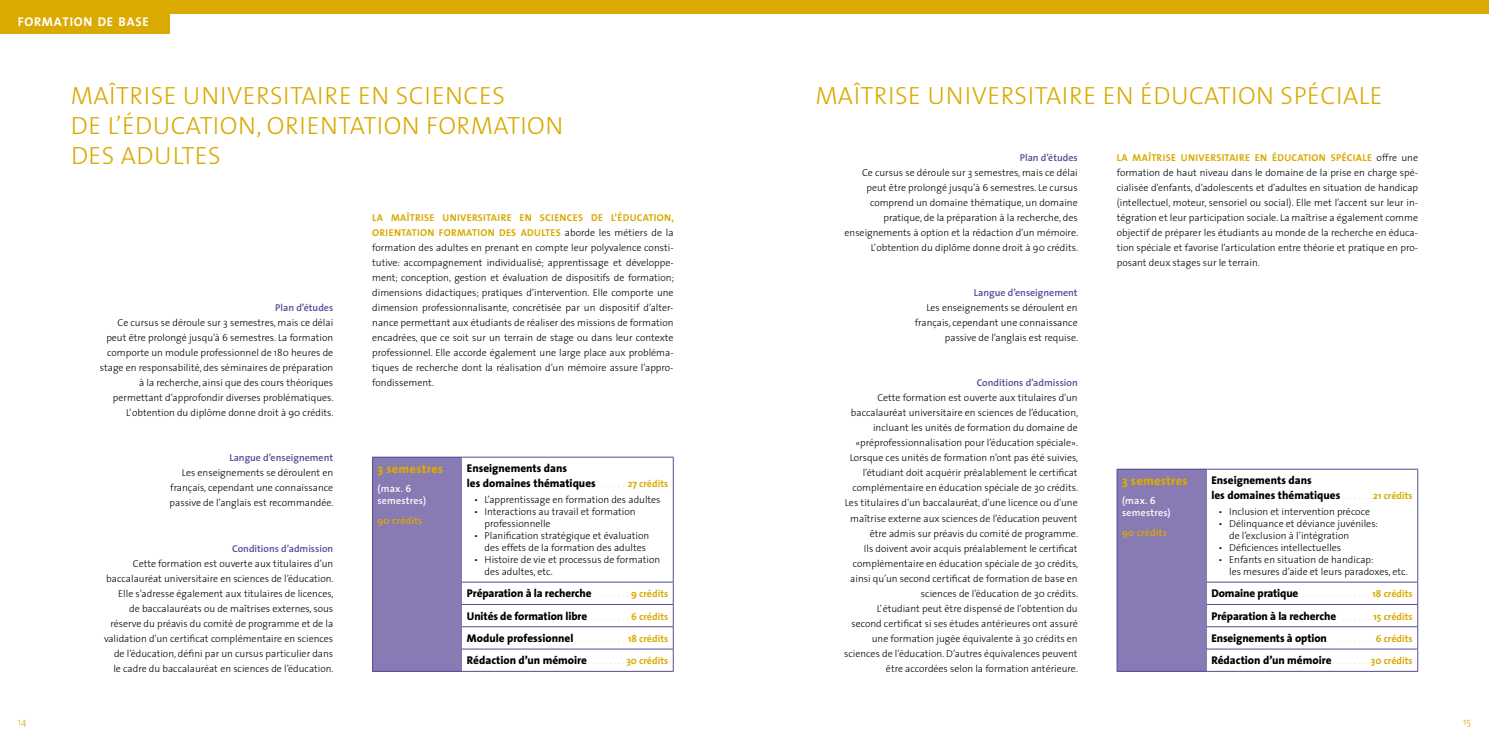
<style>
.page{position:relative;width:1489px;height:745px;background:#fff}
.page>*{position:absolute;margin:0;border:0;box-sizing:border-box;transform-origin:0 0}
.t1{font:300 25px/30px "The Sans";letter-spacing:.02em;color:#daaa00}
.t2{font:12.62px "The Sans Bold Caps";letter-spacing:.055em;color:#fff}
.t3{font:800 12.5px "The Sans";letter-spacing:.02em;color:#daaa00}
.t4{font:800 11.25px/15px "The Sans";color:#000}
.t5{font:300 10px/15px "The Sans";color:#000;text-align:right}
.t6{font:600 10px "The Sans";color:#574995}
.t7{font:700 10px "The Sans";color:#daaa00}
.t8{font:700 10px "The Sans";letter-spacing:.03em;color:#daaa00}
.t9{font:600 10px/12px "The Sans";letter-spacing:.02em;color:#fff}
.t10{font:600 10px "The Sans";letter-spacing:.02em;color:#daaa00}
.t11{font:300 10px "The Sans";color:#daaa00}
.s1{font-weight:700;color:#daaa00}
</style>
<div class="page">
<div style="left:0;top:14px;width:170px;height:20px;background:#daaa00"></div>
<div style="left:1116px;top:469px;width:90px;height:202px;background:#887ab3"></div>
<hr style="left:1206px;top:581px;width:211px;height:1px;background:#574995">
<hr style="left:1206px;top:603px;width:211px;height:1px;background:#574995">
<hr style="left:1206px;top:626px;width:211px;height:1px;background:#574995">
<hr style="left:1206px;top:648px;width:211px;height:1px;background:#574995">
<hr style="left:1206px;top:468px;width:211px;height:1px;background:#574995">
<hr style="left:1417px;top:469px;width:1px;height:112px;background:#574995">
<svg style="left:1417px;top:582px;width:1px;height:88px"></svg>
<hr style="left:1206px;top:670px;width:211px;height:1px;background:#574995">
<hr style="left:1116px;top:468px;width:90px;height:1px;background:#574995">
<hr style="left:1116px;top:469px;width:1px;height:112px;background:#574995">
<svg style="left:1116px;top:581px;width:1px;height:89px"></svg>
<hr style="left:1116px;top:670px;width:90px;height:1px;background:#574995">
<div style="left:0;top:0;width:1488px;height:14px;background:#daaa00"></div>
<div style="left:372px;top:457px;width:90px;height:214px;background:#887ab3"></div>
<hr style="left:462px;top:581px;width:211px;height:1px;background:#574995">
<hr style="left:462px;top:603px;width:211px;height:1px;background:#574995">
<hr style="left:462px;top:626px;width:211px;height:1px;background:#574995">
<hr style="left:462px;top:648px;width:211px;height:1px;background:#574995">
<hr style="left:462px;top:456px;width:211px;height:1px;background:#574995">
<hr style="left:673px;top:457px;width:1px;height:124px;background:#574995">
<svg style="left:673px;top:582px;width:1px;height:88px"></svg>
<hr style="left:462px;top:670px;width:211px;height:1px;background:#574995">
<hr style="left:372px;top:456px;width:90px;height:1px;background:#574995">
<hr style="left:372px;top:457px;width:1px;height:124px;background:#574995">
<svg style="left:372px;top:581px;width:1px;height:89px"></svg>
<hr style="left:372px;top:670px;width:90px;height:1px;background:#574995">
<p class="t2" style="left:18px;top:11px;width:132px">FORMATION DE BASE</p>
<h1 class="t1" style="left:71px;top:80px;width:494px">Maîtrise universitaire en sciences<br>de l’éducation, orie ntation formation des adultes</h1>
<p class="t6" style="left:275px;top:299px;width:59px">Plan d’études</p>
<p class="t5" style="left:100px;top:315px;width:235px">Ce cursus se déroule sur 3 semestres, mais ce délai peut être prolongé jusqu’à 6 semestres. La formation comporte un module professionnel de 180 heures de stage en responsabilité, des séminaires de préparation à la recherche, ainsi que des cours théoriques permettant d’approfondir diverses problématiques.<br>L’obtention du diplôme donne droit à 90 crédits.</p>
<p class="t6" style="left:229px;top:449px;width:105px">Langue d’enseignement</p>
<p class="t5" style="left:170px;top:465px;width:165px;text-align:justify;text-indent:12px">Les enseignements se déroulent en français, cependant une connaissance passive de l’anglais est recommandée.</p>
<p class="t6" style="left:232px;top:539px;width:102px">Conditions d’admission</p>
<p class="t5" style="left:104px;top:555px;width:231px">Cette formation est ouverte aux titulaires d’un baccalauréat universitaire en sciences de l’éducation.<br>Elle s’adresse également aux titulaires de licences,<br>de baccalauréats ou de maîtrises externes, sous réserve du préavis du comité de programme et de la validation d’un certificat complémentaire en sciences de l’éducation, défini par un cursus particulier dans<br>le cadre du baccalauréat en sciences de l’éducation.</p>
<p class="t5" style="left:372px;top:210px;width:303px;text-align:justify;text-indent:219px"><span class="s1">DE L’ÉDUCATION, ORIENTATION FORMATION DES ADULTES</span> aborde les métiers de la formation des adultes en prenant en compte leur polyvalence consti&shy;tutive: accompagnement individualisé; apprentissage et développe&shy;ment; conception, gestion et évaluation de dispositifs de formation; dimensions didactiques; pratiques d’intervention. Elle comporte une dimension professionnalisante, concrétisée par un dispositif d’alter&shy;nance permettant aux étudiants de réaliser des missions de formation encadrées, que ce soit sur un terrain de stage ou dans leur contexte professionnel. Elle accorde également une large place aux probléma&shy;tiques de recherche dont la réalisation d’un mémoire assure l’appro&shy;fondissement.</p>
<p class="t8" style="left:372px;top:209px;width:58px">LA MAÎTRISE</p>
<p class="t8" style="left:442px;top:209px;width:131px">UNIVERSITAIRE EN SCIENCES</p>
<p class="t3" style="left:377px;top:458px;width:67px">3 semestres</p>
<p class="t9" style="left:377px;top:482px;width:50px">(max. 6 semestres)</p>
<p class="t10" style="left:377px;top:511px;width:46px">90 crédits</p>
<p class="t4" style="left:467px;top:460px;width:128px">Enseignements dans<br>les domaines thématiques</p>
<p class="t7" style="left:627px;top:475px;width:42px">27 CRÉDITS</p>
<p class="t5" style="left:474px;top:491px;width:188px">• L’apprentissage en formation des adultes</p>
<p class="t5" style="left:484px;top:505px;width:152px;line-height:12px;text-align:left;text-indent:-11px">• I nteractions au travail et formation professionnelle</p>
<p class="t5" style="left:484px;top:529px;width:166px;line-height:12px;text-align:left;text-indent:-11px">• Planification stratégique et évaluation des effets de la formation des adultes</p>
<p class="t5" style="left:484px;top:553px;width:177px;line-height:12px;text-align:left;text-indent:-11px">• H istoire de vie et processus de formation des adultes, etc.</p>
<p class="t4" style="left:467px;top:585px;width:123px">Préparation à la recherche</p>
<p class="t7" style="left:631px;top:585px;width:39px">9 CRÉDITS</p>
<p class="t4" style="left:467px;top:607px;width:118px">Unités de formation libre</p>
<p class="t7" style="left:631px;top:607px;width:39px">6 CRÉDITS</p>
<p class="t4" style="left:467px;top:630px;width:106px">Module professionnel</p>
<p class="t7" style="left:628px;top:629px;width:42px">18 CRÉDITS</p>
<p class="t4" style="left:467px;top:652px;width:118px">Rédaction d’un mémoire</p>
<p class="t7" style="left:626px;top:652px;width:43px">30 CRÉDITS</p>
<h1 class="t1" style="left:815px;top:80px;width:564px">Maîtrise universitaire e n éducation spéciale</h1>
<p class="t6" style="left:1019px;top:149px;width:59px">Plan d’études</p>
<p class="t5" style="left:844px;top:165px;width:235px">Ce cursus se déroule sur 3 semestres, mais ce délai peut être prolongé jusqu’à 6 semestres. Le cursus comprend un domaine thématique, un domaine pratique, de la préparation à la recherche, des enseignements à option et la rédaction d’un mémoire.<br>L’obtention du diplôme donne droit à 90 crédits.</p>
<p class="t6" style="left:973px;top:284px;width:105px">Langue d’enseignement</p>
<p class="t5" style="left:914px;top:300px;width:165px">Les enseignements se déroulent en français, cependant une connaissance passive de l’anglais est requise.</p>
<p class="t6" style="left:976px;top:374px;width:102px">Conditions d’admission</p>
<p class="t5" style="left:844px;top:390px;width:236px">Cette formation est ouverte aux titulaires d’un baccalauréat universitaire en sciences de l’éducation, incluant les unités de formation du domaine de «préprofessionnalisation pour l’éducation spéciale».<br>Lorsque ces unités de formation n’ont pas été suivies, l’étudiant doit acquérir préalablement le certificat complémentaire en éducation spéciale de 30 crédits.<br>Les titulaires d’un baccalauréat, d’une licence ou d’une maîtrise externe aux sciences de l’éducation peuvent être admis sur préavis du comité de programme.<br>I ls doivent avoir acquis préalablement le certificat complémentaire en éducation spéciale de 30 crédits, ainsi qu’un second certificat de formation de base en sciences de l’éducation de 30 crédits.<br>L’étudiant peut être dispensé de l’obtention du<br>second certificat si ses études antérieures ont assuré une formation jugée équivalente à 30 crédits en sciences de l’éducation. D’autres équivalences peuvent être accordées selon la formation antérieure.</p>
<p class="t5" style="left:1116px;top:150px;width:303px;text-align:justify"><span class="s1">LA MAÎTRISE UNIVERSITAIRE EN ÉDUCATION SPÉCIALE</span> offre une formation de haut niveau dans le domaine de la prise en charge spé&shy;cialisée d’enfants, d’adolescents et d’adultes en situation de handicap (intellectuel, moteur, sensoriel ou social). Elle met l’accent sur leur in&shy;tégration et leur participation sociale. La maîtrise a également comme objectif de préparer les étudiants au monde de la recherche en éduca&shy;tion spéciale et favorise l’articulation entre théorie et pratique en pro&shy;posant deux stages sur le terrain.</p>
<p class="t3" style="left:1121px;top:470px;width:67px">3 semestres</p>
<p class="t9" style="left:1121px;top:494px;width:50px">(max. 6 semestres)</p>
<p class="t10" style="left:1121px;top:523px;width:46px">90 crédits</p>
<p class="t4" style="left:1211px;top:472px;width:130px">Enseignements dans<br>les domaines thématiques</p>
<p class="t7" style="left:1373px;top:487px;width:41px">21 CRÉDITS</p>
<p class="t5" style="left:1218px;top:503px;width:153px">• I nclusion et intervention précoce</p>
<p class="t5" style="left:1228px;top:517px;width:150px;line-height:12px;text-align:left;text-indent:-11px">• Délinquance et déviance juvéniles: de l’exclusion à l’intégration</p>
<p class="t5" style="left:1218px;top:539px;width:124px">• Déficiences intellectuelles</p>
<p class="t5" style="left:1228px;top:553px;width:180px;line-height:12px;text-align:left;text-indent:-11px">• Enfants en situation de handicap:<br>les mesures d’aide et leurs paradoxes, etc.</p>
<p class="t4" style="left:1211px;top:585px;width:85px">Domaine pratique</p>
<p class="t7" style="left:1372px;top:585px;width:42px">18 CRÉDITS</p>
<p class="t4" style="left:1211px;top:607px;width:123px">Préparation à la recherche</p>
<p class="t7" style="left:1373px;top:607px;width:41px">15 CRÉDITS</p>
<p class="t4" style="left:1211px;top:630px;width:113px">Enseignements à option</p>
<p class="t7" style="left:1375px;top:629px;width:39px">6 CRÉDITS</p>
<p class="t4" style="left:1211px;top:652px;width:118px">Rédaction d’un mémoire</p>
<p class="t7" style="left:1370px;top:652px;width:43px">30 CRÉDITS</p>
<p class="t11" style="left:18px;top:713px;width:10px">14</p>
<p class="t11" style="left:1462px;top:713px;width:10px">15</p>
</div>
